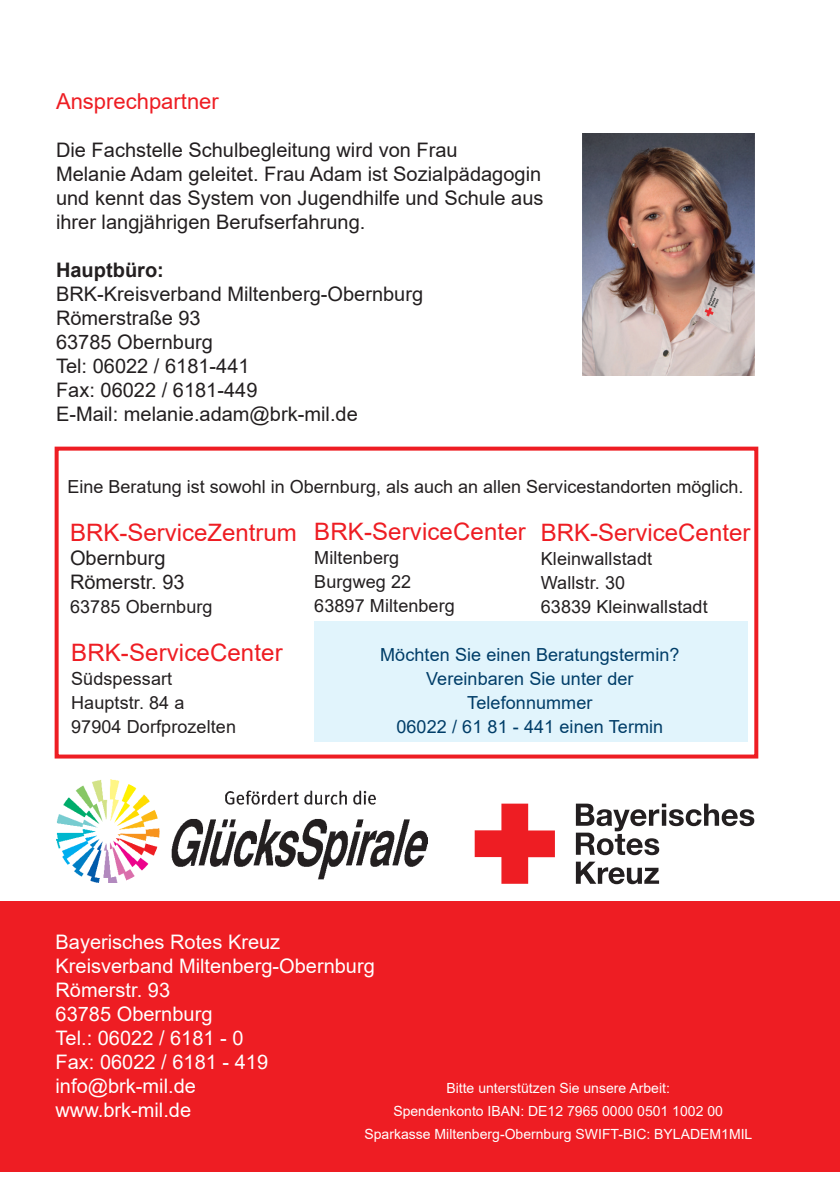
<style>
.page{position:relative;width:840px;height:1191px;background:#fff}
.page>*{position:absolute;margin:0;border:0;box-sizing:border-box;transform-origin:0 0}
.t1{font:24px "Arial";color:#ee1d23}
.t2{font:22px "Arial";color:#ee1d23}
.t3{font:20px/24px "Arial";color:#231f20}
.t4{font:20px/24px "Arial";color:#fff}
.t5{font:700 20px "Arial";color:#231f20}
.t6{font:18px/24px "Arial";letter-spacing:.005em;color:#231f20}
.t7{font:18px/24px "Arial";letter-spacing:.005em;color:#003d68;text-align:center}
.t8{font:14px/22.6px "Arial";color:#fff;text-align:center}
</style>
<div class="page">
<div style="left:0;top:901px;width:839px;height:270px;background:#ee1d23"></div>
<img style="left:582px;top:133px;width:172px;height:242px">
<img style="left:56px;top:780px;width:371px;height:102px">
<div style="left:55px;top:446px;width:702px;height:312px;border:4px solid #ee1d23"></div>
<div style="left:314px;top:622px;width:433px;height:120px;background:#e1f4fc"></div>
<svg style="left:474px;top:803px;width:80px;height:80px"></svg>
<svg style="left:575px;top:803px;width:178px;height:81px"></svg>
<p class="t2" style="left:56px;top:86px;width:164px">Ansprechpartner</p>
<p class="t3" style="left:56px;top:138px;width:488px">Die Fachstelle Schulbegleitung wird von Frau<br>Melanie Adam geleitet. Frau Adam ist Sozialpädagogin und kennt das System von Jugendhilfe und Schule aus ihrer langjährigen Berufserfahrung.</p>
<p class="t5" style="left:56px;top:256px;width:109px">Hauptbüro:</p>
<p class="t3" style="left:56px;top:282px;width:368px">BRK-Kreisverband Miltenberg-Obernburg<br>Römerstraße 93<br>63785 Obernburg<br>Tel: 06022 / 6181-441<br>Fax: 06022 / 6181-449<br>E-Mail: melanie.adam@brk-mil.de</p>
<p class="t6" style="left:67px;top:475px;width:677px">Eine Beratung ist sowohl in Obernburg, als auch an allen Servicestandorten möglich.</p>
<p class="t1" style="left:314px;top:515px;width:213px">BRK-ServiceCenter</p>
<p class="t6" style="left:314px;top:545px;width:142px">Miltenberg<br>Burgweg 22<br>63897 Miltenberg</p>
<p class="t1" style="left:70px;top:516px;width:228px">BRK-ServiceZentrum</p>
<p class="t3" style="left:70px;top:546px;width:116px">Obernburg<br>Römerstr. 93</p>
<p class="t6" style="left:70px;top:595px;width:144px">63785 Obernburg</p>
<p class="t1" style="left:540px;top:516px;width:211px">BRK-ServiceCenter</p>
<p class="t6" style="left:540px;top:547px;width:168px">Kleinwallstadt<br>Wallstr. 30<br>63839 Kleinwallstadt</p>
<p class="t1" style="left:71px;top:636px;width:213px">BRK-ServiceCenter</p>
<p class="t6" style="left:71px;top:666px;width:166px">Südspessart<br>Hauptstr. 84 a<br>97904 Dorfprozelten</p>
<p class="t7" style="left:380px;top:643px;width:301px">Möchten Sie einen Beratungstermin?<br>Vereinbaren Sie unter der<br>Telefonnummer<br>06022 / 61 81 - 441 einen Termin</p>
<p class="t4" style="left:55px;top:930px;width:320px">Bayerisches Rotes Kreuz<br>Kreisverband Miltenberg-Obernburg<br>Römerstr. 93<br>63785 Obernburg<br>Tel.: 06022 / 6181 - 0<br>Fax: 06022 / 6181 - 419 info@brk-mil.de<br>www.brk-mil.de</p>
<p class="t8" style="left:364px;top:1077px;width:389px">Bitte unterstützen Sie unsere Arbeit:<br>Spendenkonto IBAN: DE12 7965 0000 0501 1002 00<br>Sparkasse Miltenberg-Obernburg SWIFT-BIC: BYLADEM1MIL</p>
</div>
